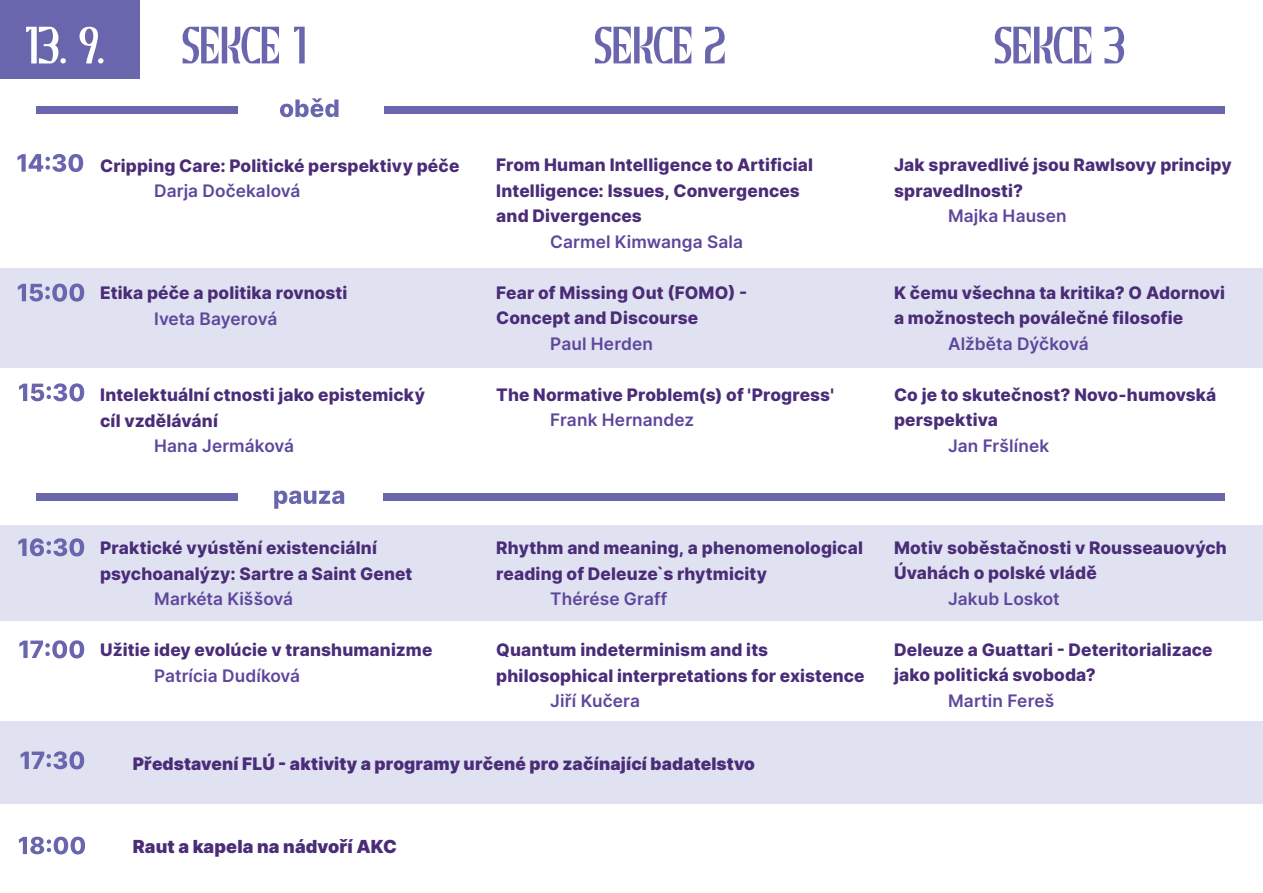
<style>
.page{position:relative;width:1263px;height:893px;background:#fff}
.page>*{position:absolute;margin:0;border:0;box-sizing:border-box;transform-origin:0 0}
.t1{font:52.5px "Aviak";letter-spacing:-.005em;color:#6966ae}
.t2{font:52.5px "Aviak";color:#fff}
.t3{font:900 18px "Inter";letter-spacing:.01em;color:#4b2c78}
.t4{font:800 17.25px/25.5px "Inter";letter-spacing:.01em;color:#4a2c78}
.t5{font:600 17.25px "Inter";letter-spacing:.005em;color:#5d469c}
.t6{font:900 17.25px "Inter";letter-spacing:.01em;color:#4a2c78}
</style>
<div class="page">
<div style="left:0;top:268px;width:1263px;height:100px;background:#e0e2f1"></div>
<div style="left:0;top:722px;width:1263px;height:82px;background:#e0e2f1"></div>
<div style="left:0;top:525px;width:1263px;height:96px;background:#e0e2f1"></div>
<svg style="left:274px;top:491px;width:70px;height:18px"></svg>
<div style="left:37px;top:494px;width:201px;height:7px;background:#6966ae"></div>
<div style="left:383px;top:494px;width:842px;height:7px;background:#6966ae"></div>
<svg style="left:280px;top:98px;width:58px;height:19px"></svg>
<div style="left:37px;top:106px;width:201px;height:8px;background:#6966ae"></div>
<div style="left:384px;top:106px;width:841px;height:8px;background:#6966ae"></div>
<svg style="left:17px;top:154px;width:66px;height:18px"></svg>
<svg style="left:18px;top:283px;width:66px;height:19px"></svg>
<svg style="left:19px;top:383px;width:65px;height:18px"></svg>
<svg style="left:18px;top:538px;width:66px;height:18px"></svg>
<svg style="left:19px;top:640px;width:65px;height:18px"></svg>
<svg style="left:21px;top:751px;width:63px;height:18px"></svg>
<div style="left:0;top:0;width:140px;height:78px;background:#6966ae"></div>
<svg style="left:19px;top:837px;width:66px;height:17px"></svg>
<h1 class="t2" style="left:23px;top:15px;width:83px">13. 9.</h1>
<h1 class="t1" style="left:182px;top:15px;width:126px">SEKCE 1</h1>
<h1 class="t1" style="left:594px;top:15px;width:133px">SEKCE 2</h1>
<h1 class="t1" style="left:994px;top:15px;width:133px">SEKCE 3</h1>
<p class="t4" style="left:100px;top:152px;width:361px">Cripping Care: Politické perspektivy péče</p>
<p class="t5" style="left:154px;top:178px;width:148px">Darja Dočekalová</p>
<p class="t4" style="left:100px;top:279px;width:249px">Etika péče a politika rovnosti</p>
<p class="t5" style="left:154px;top:305px;width:125px">Iveta Bayerová</p>
<p class="t4" style="left:100px;top:381px;width:326px">Intelektuální ctnosti jako epistemický cíl vzdělávání</p>
<p class="t5" style="left:154px;top:433px;width:141px">Hana Jermáková</p>
<p class="t4" style="left:496px;top:152px;width:318px">From Human Intelligence to Artificial<br>Intelligence: Issues, Convergences and Divergences</p>
<p class="t5" style="left:550px;top:229px;width:194px">Carmel Kimwanga Sala</p>
<p class="t4" style="left:496px;top:279px;width:252px">Fear of Missing Out (FOMO) -<br>Concept and Discourse</p>
<p class="t5" style="left:550px;top:331px;width:104px">Paul Herden</p>
<p class="t4" style="left:496px;top:381px;width:339px">The Normative Problem(s) of 'Progress'</p>
<p class="t5" style="left:550px;top:407px;width:145px">Frank Hernandez</p>
<p class="t4" style="left:894px;top:152px;width:339px">Jak spravedlivé jsou Rawlsovy principy spravedlnosti?</p>
<p class="t5" style="left:948px;top:203px;width:120px">Majka Hausen</p>
<p class="t4" style="left:894px;top:279px;width:332px">K čemu všechna ta kritika? O Adornovi a možnostech poválečné filosofie</p>
<p class="t5" style="left:948px;top:331px;width:142px">Alžběta Dýčková</p>
<p class="t4" style="left:894px;top:381px;width:324px">Co je to skutečnost? Novo-humovská perspektiva</p>
<p class="t5" style="left:948px;top:433px;width:103px">Jan Fršlínek</p>
<p class="t4" style="left:100px;top:534px;width:314px">Praktické vyústění existenciální psychoanalýzy: Sartre a Saint Genet</p>
<p class="t5" style="left:154px;top:586px;width:140px">Markéta Kiššová</p>
<p class="t4" style="left:100px;top:636px;width:334px">Užitie idey evolúcie v transhumanizme</p>
<p class="t5" style="left:154px;top:662px;width:148px">Patrícia Dudíková</p>
<p class="t4" style="left:496px;top:534px;width:368px">Rhythm and meaning, a phenomenological reading of Deleuze`s rhytmicity</p>
<p class="t5" style="left:550px;top:586px;width:119px">Thérése Graff</p>
<p class="t4" style="left:496px;top:636px;width:370px">Quantum indeterminism and its philosophical interpretations for existence</p>
<p class="t5" style="left:550px;top:688px;width:91px">Jiří Kučera</p>
<p class="t6" style="left:133px;top:751px;width:624px">Představení FLÚ - aktivity a programy určené pro začínající badatelstvo</p>
<p class="t3" style="left:133px;top:833px;width:266px">Raut a kapela na nádvoří AKC</p>
<p class="t4" style="left:894px;top:534px;width:334px">Motiv soběstačnosti v Rousseauových<br>Úvahách o polské vládě</p>
<p class="t5" style="left:948px;top:586px;width:113px">Jakub Loskot</p>
<p class="t4" style="left:894px;top:636px;width:320px">Deleuze a Guattari - Deteritorializace jako politická svoboda?</p>
<p class="t5" style="left:948px;top:688px;width:108px">Martin Fereš</p>
</div>
